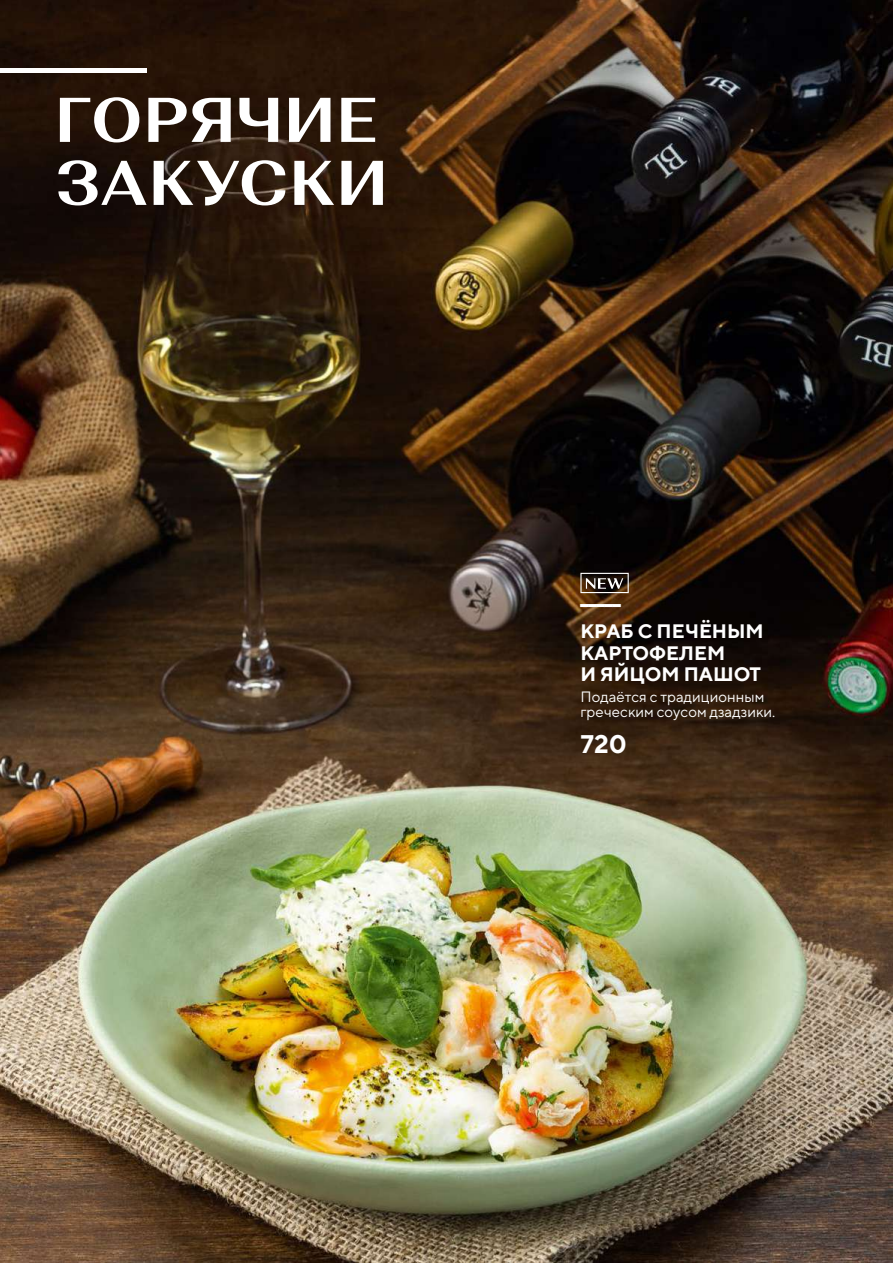
<style>
.page{position:relative;width:893px;height:1263px;background:#fff}
.page>*{position:absolute;margin:0;border:0;box-sizing:border-box;transform-origin:0 0}
.t1{font:700 63px/63px "Alethia Next";letter-spacing:.025em;color:#fff}
.t2{font:700 25.5px "TT Norms";color:#fff}
.t3{font:700 24px "TT Norms";color:#fff}
.t4{font:700 19.5px/21px "TT Norms";color:#fff}
.t5{font:15px/15px "TT Norms";color:#fff}
</style>
<div class="page">
<img style="left:0;top:0;width:893px;height:1263px">
<hr style="left:0;top:68px;width:147px;height:4px;background:#fff">
<svg style="left:580px;top:572px;width:49px;height:22px"></svg>
<h1 class="t1" style="left:55px;top:85px;width:334px">ГОРЯЧИЕ<br>ЗАКУСКИ</h1>
<h3 class="t3" style="left:580px;top:579px;width:42px">_____</h3>
<h3 class="t4" style="left:580px;top:621px;width:185px">КРАБ С ПЕЧЁНЫМ<br>КАРТОФЕЛЕМ<br>И ЯЙЦОМ ПАШОТ</h3>
<p class="t5" style="left:580px;top:688px;width:197px">Подаётся с традиционным греческим соусом дзадзики.</p>
<h2 class="t2" style="left:580px;top:727px;width:48px">720</h2>
</div>
